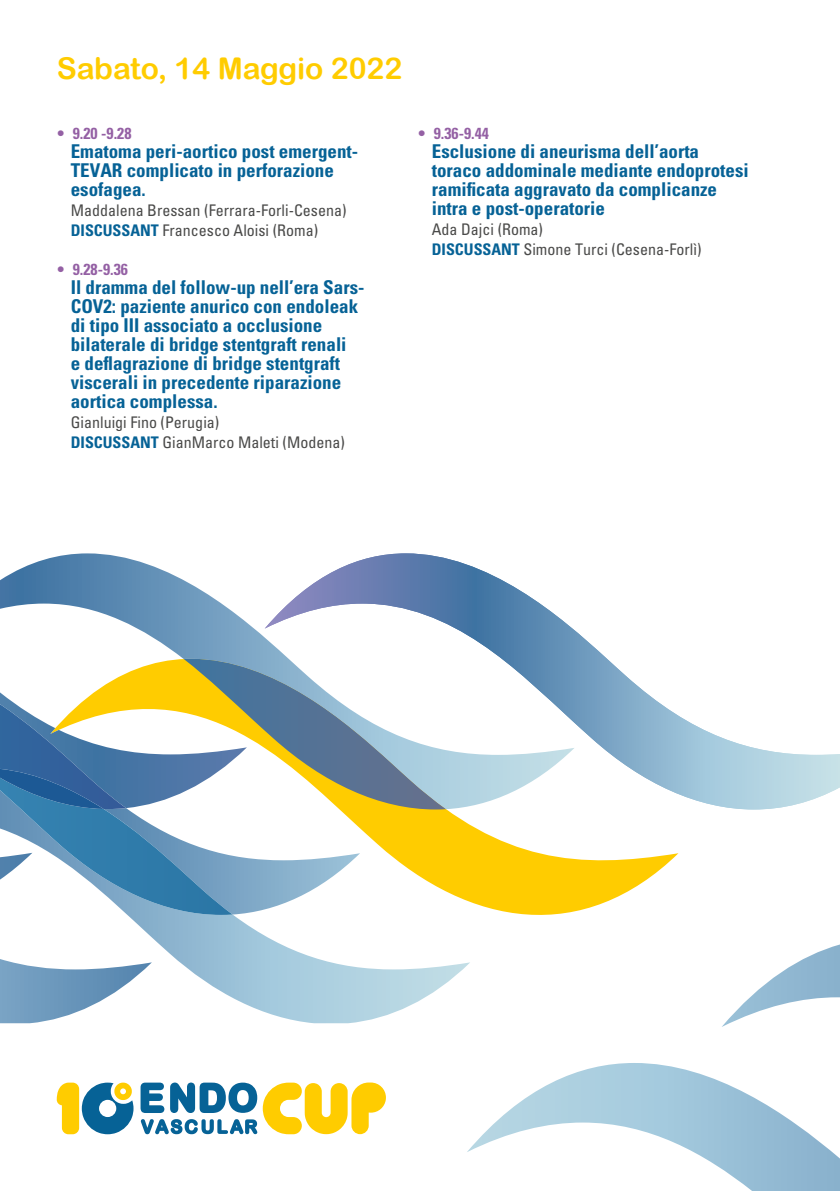
<style>
.page{position:relative;width:840px;height:1191px;background:#fff}
.page>*{position:absolute;margin:0;border:0;box-sizing:border-box;transform-origin:0 0}
.t1{font:30px "Arial Rounded MT Bold";color:#fc0}
.t2{font:700 condensed 19px/19px "Univers LT Std";color:#066296}
.t3{font:condensed 16px/20px "Univers LT Std";color:#4a4a49}
.t4{font:700 condensed 16px "Univers LT Std";color:#9460a4}
.s1{font-weight:900;font-stretch:normal}
.s2{font-weight:700;color:#066296}
</style>
<div class="page">
<svg style="left:678px;top:715px;width:161px;height:94px"></svg>
<svg style="left:161px;top:946px;width:305px;height:77px"></svg>
<svg style="left:127px;top:630px;width:551px;height:316px"></svg>
<svg style="left:0;top:553px;width:574px;height:361px"></svg>
<svg style="left:0;top:959px;width:152px;height:64px"></svg>
<svg style="left:0;top:659px;width:446px;height:256px"></svg>
<svg style="left:466px;top:944px;width:373px;height:247px"></svg>
<svg style="left:140px;top:1082px;width:246px;height:52px"></svg>
<svg style="left:57px;top:1082px;width:76px;height:52px"></svg>
<h1 class="t1" style="left:57px;top:50px;width:347px">Sabato, 14 Maggio 2022</h1>
<p class="t4" style="left:57px;top:123px;width:76px"><span class="s1">•</span> 9.20 -9.28</p>
<p class="t2" style="left:71px;top:142px;width:289px">Ematoma peri-aortico post emergent-<br>TEVAR complicato in perforazione esofagea.</p>
<p class="t3" style="left:71px;top:200px;width:277px">Maddalena Bressan (Ferrara-Forli-Cesena)<br><span class="s2">DISCUSSANT</span> Francesco Aloisi (Roma)</p>
<p class="t4" style="left:57px;top:259px;width:73px"><span class="s1">•</span> 9.28-9.36</p>
<p class="t2" style="left:71px;top:278px;width:295px">Il dramma del follow-up nell’era Sars-COV2: paziente anurico con endoleak di tipo III associato a occlusione bilaterale di bridge stentgraft renali<br>e deflagrazione di bridge stentgraft viscerali in precedente riparazione aortica complessa.</p>
<p class="t3" style="left:71px;top:412px;width:275px">Gianluigi Fino (Perugia)<br><span class="s2">DISCUSSANT</span> GianMarco Maleti (Modena)</p>
<p class="t4" style="left:417px;top:123px;width:73px"><span class="s1">•</span> 9.36-9.44</p>
<p class="t2" style="left:431px;top:142px;width:318px">Esclusione di aneurisma dell’aorta toraco addominale mediante endoprotesi ramificata aggravato da complicanze intra e post-operatorie</p>
<p class="t3" style="left:431px;top:219px;width:271px">Ada Dajci (Roma)<br><span class="s2">DISCUSSANT</span> Simone Turci (Cesena-Forlì)</p>
</div>
